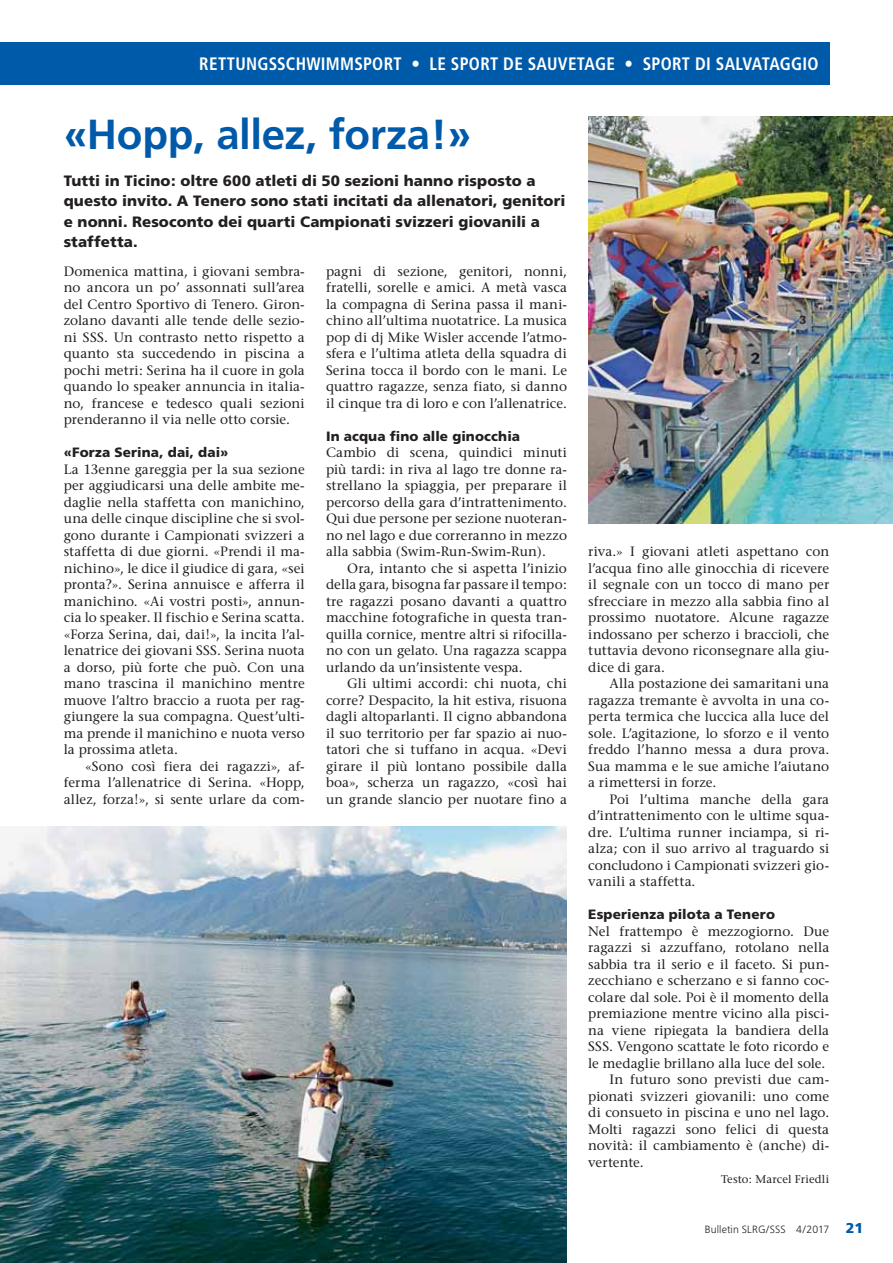
<style>
.page{position:relative;width:893px;height:1263px;background:#fff}
.page>*{position:absolute;margin:0;border:0;box-sizing:border-box;transform-origin:0 0}
.t1{font:700 42px "Frutiger";letter-spacing:-.005em;color:#005aaa}
.t2{font:700 condensed 18px "Frutiger";letter-spacing:.015em;color:#fff;scale:.95 1}
.t3{font:900 15px/20.2px "Frutiger";color:#231f20}
.t4{font:13.5px/16.5px "Stone Serif";letter-spacing:.005em;color:#231f20;text-align:justify}
.t5{font:900 13.5px "Frutiger";letter-spacing:.01em;color:#231f20}
.t6{font:11.25px "Stone Serif";letter-spacing:.01em;color:#231f20}
.t7{font:300 10.5px "Frutiger";letter-spacing:.01em;color:#231f20}
.s1{font-weight:900;font-size:14.25px;color:#005aaa}
</style>
<div class="page">
<div style="left:0;top:43px;width:829px;height:42px;background:#005aaa"></div>
<img style="left:588px;top:117px;width:305px;height:406px">
<img style="left:0;top:827px;width:567px;height:436px">
<h2 class="t2" style="left:199px;top:56px;width:653px">RETTUNGSSCHWIMMSPORT • LE SPORT DE SAUVETAGE • SPORT DI SALVATAGGIO</h2>
<h1 class="t1" style="left:64px;top:118px;width:409px">«Hopp, allez, forza!»</h1>
<p class="t3" style="left:64px;top:172px;width:503px">Tutti in Ticino: oltre 600 atleti di 50 sezioni hanno risposto a questo invito. A Tenero sono stati incitati da allenatori, genitori e nonni. Resoconto dei quarti Campionati svizzeri giovanili a staffetta.</p>
<p class="t4" style="left:326px;top:264px;width:243px">pagni di sezione, genitori, nonni, fratelli, sorelle e amici. A metà vasca la compagna di Serina passa il mani&shy;chino all’ultima nuotatrice. La musica pop di dj Mike Wisler accende l’atmo&shy;sfera e l’ultima atleta della squadra di Serina tocca il bordo con le mani. Le quattro ragazze, senza fiato, si danno il cinque tra di loro e con l’allenatrice.</p>
<p class="t5" style="left:326px;top:431px;width:196px">In acqua fino alle ginocchia</p>
<p class="t4" style="left:326px;top:446px;width:242px">Cambio di scena, quindici minuti più tardi: in riva al lago tre donne ra&shy;strellano la spiaggia, per preparare il percorso della gara d’intrattenimento.<br>Qui due persone per sezione nuoteran&shy;no nel lago e due correranno in mezzo alla sabbia (Swim-Run-Swim-Run).</p>
<p class="t4" style="left:326px;top:561px;width:242px;text-indent:21px">Ora, intanto che si aspetta l’inizio della gara, bisogna far passare il tempo: tre ragazzi posano davanti a quattro macchine fotografiche in questa tran&shy;quilla cornice, mentre altri si rifocilla&shy;no con un gelato. Una ragazza scappa urlando da un’insistente vespa.</p>
<p class="t4" style="left:326px;top:677px;width:243px;text-indent:21px">Gli ultimi accordi: chi nuota, chi corre? Despacito, la hit estiva, risuona dagli altoparlanti. Il cigno abbandona il suo territorio per far spazio ai nuo&shy;tatori che si tuffano in acqua. «Devi girare il più lontano possibile dalla boa», scherza un ragazzo, «così hai un grande slancio per nuotare fino a</p>
<p class="t4" style="left:64px;top:264px;width:243px">Domenica mattina, i giovani sembra&shy;no ancora un po’ assonnati sull’area del Centro Sportivo di Tenero. Giron&shy;zolano davanti alle tende delle sezio&shy;ni SSS. Un contrasto netto rispetto a quanto sta succedendo in piscina a pochi metri: Serina ha il cuore in gola quando lo speaker annuncia in italia&shy;no, francese e tedesco quali sezioni prenderanno il via nelle otto corsie.</p>
<p class="t5" style="left:64px;top:447px;width:166px">«Forza Serina, dai, dai»</p>
<p class="t4" style="left:64px;top:462px;width:242px">La 13enne gareggia per la sua sezione per aggiudicarsi una delle ambite me&shy;daglie nella staffetta con manichino, una delle cinque discipline che si svol&shy;gono durante i Campionati svizzeri a staffetta di due giorni. «Prendi il ma&shy;nichino», le dice il giudice di gara, «sei pronta?». Serina annuisce e afferra il manichino. «Ai vostri posti», annun&shy;cia lo speaker. Il fischio e Serina scatta. «Forza Serina, dai, dai!», la incita l’al&shy;lenatrice dei giovani SSS. Serina nuota a dorso, più forte che può. Con una mano trascina il manichino mentre muove l’altro braccio a ruota per rag&shy;giungere la sua compagna. Quest’ulti&shy;ma prende il manichino e nuota verso la prossima atleta.</p>
<p class="t4" style="left:64px;top:759px;width:242px;text-indent:21px">«Sono così fiera dei ragazzi», af&shy;ferma l’allenatrice di Serina. «Hopp, allez, forza!», si sente urlare da com-</p>
<p class="t4" style="left:588px;top:545px;width:242px">riva.» I giovani atleti aspettano con l’acqua fino alle ginocchia di ricevere il segnale con un tocco di mano per sfrecciare in mezzo alla sabbia fino al prossimo nuotatore. Alcune ragazze indossano per scherzo i braccioli, che tuttavia devono riconsegnare alla giu&shy;dice di gara.</p>
<p class="t4" style="left:588px;top:677px;width:243px;text-indent:21px">Alla postazione dei samaritani una ragazza tremante è avvolta in una co&shy;perta termica che luccica alla luce del sole. L’agitazione, lo sforzo e il vento freddo l’hanno messa a dura prova.<br>Sua mamma e le sue amiche l’aiutano a rimettersi in forze.</p>
<p class="t4" style="left:588px;top:792px;width:242px;text-indent:21px">Poi l’ultima manche della gara d’intrattenimento con le ultime squa&shy;dre. L’ultima runner inciampa, si ri&shy;alza; con il suo arrivo al traguardo si concludono i Campionati svizzeri gio&shy;vanili a staffetta.</p>
<p class="t5" style="left:588px;top:909px;width:188px">Esperienza pilota a Tenero</p>
<p class="t4" style="left:588px;top:924px;width:242px">Nel frattempo è mezzogiorno. Due</p>
<p class="t4" style="left:588px;top:941px;width:242px">ragazzi si azzuffano, rotolano nella</p>
<p class="t4" style="left:588px;top:957px;width:242px">sabbia tra il serio e il faceto. Si pun-</p>
<p class="t4" style="left:588px;top:974px;width:242px">zecchiano e scherzano e si fanno coc-</p>
<p class="t4" style="left:588px;top:990px;width:242px">colare dal sole. Poi è il momento della</p>
<p class="t4" style="left:588px;top:1007px;width:242px">premiazione mentre vicino alla pisci-</p>
<p class="t4" style="left:588px;top:1023px;width:242px">na viene ripiegata la bandiera della</p>
<p class="t4" style="left:588px;top:1040px;width:242px">SSS. Vengono scattate le foto ricordo e</p>
<p class="t4" style="left:588px;top:1056px;width:239px">le medaglie brillano alla luce del sole.</p>
<p class="t4" style="left:609px;top:1073px;width:221px">In futuro sono previsti due cam-</p>
<p class="t4" style="left:588px;top:1089px;width:242px">pionati svizzeri giovanili: uno come</p>
<p class="t4" style="left:588px;top:1106px;width:242px">di consueto in piscina e uno nel lago.</p>
<p class="t4" style="left:588px;top:1122px;width:242px">Molti ragazzi sono felici di questa</p>
<p class="t4" style="left:588px;top:1139px;width:242px">novità: il cambiamento è (anche) di-</p>
<p class="t4" style="left:588px;top:1155px;width:57px">vertente.</p>
<p class="t6" style="left:721px;top:1175px;width:110px">Testo: Marcel Friedli</p>
<p class="t7" style="left:705px;top:1225px;width:160px">Bulletin SLRG/SSS 4/2017 <span class="s1">21</span></p>
</div>
